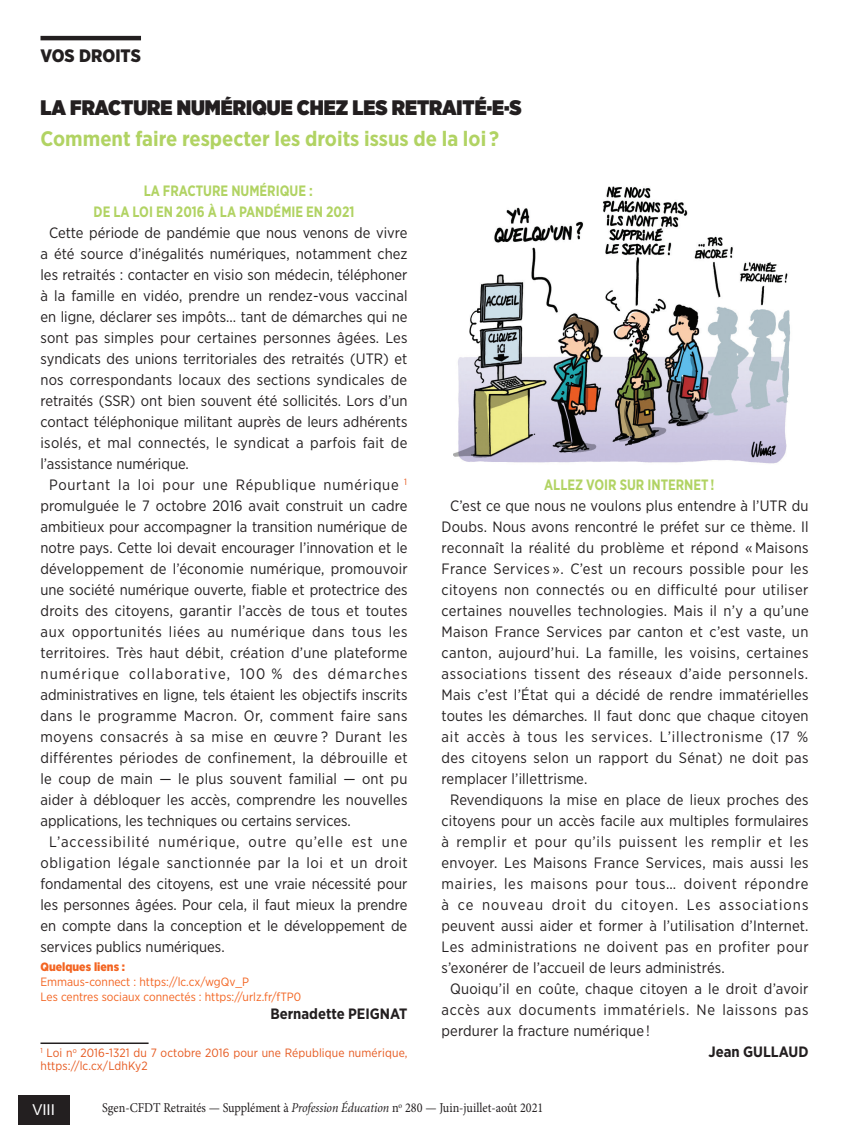
<style>
.page{position:relative;width:848px;height:1148px;background:#fff}
.page>*{position:absolute;margin:0;border:0;box-sizing:border-box;transform-origin:0 0}
.t1{font:700 21px "Gotham Narrow";color:#b1d363}
.t2{font:900 21px "Gotham Narrow";color:#231f20}
.t3{font:900 18px "Gotham Narrow";color:#231f20}
.t4{font:15px "Gotham Narrow";letter-spacing:.01em;color:#231f20}
.t5{font:15px "Gotham Narrow";letter-spacing:.05em;color:#231f20}
.t6{font:15px "Gotham Narrow";letter-spacing:.04em;color:#231f20}
.t7{font:15px "Gotham Narrow";letter-spacing:.03em;color:#231f20}
.t8{font:15px "Gotham Narrow";letter-spacing:.045em;color:#231f20}
.t9{font:15px "Gotham Narrow";letter-spacing:.065em;color:#231f20}
.t10{font:700 15px/21px "Gotham Narrow";color:#b1d363;text-align:center;scale:.9 1}
.t11{font:15px "Gotham Narrow";letter-spacing:.035em;color:#231f20}
.t12{font:15px "Gotham Narrow";letter-spacing:.075em;color:#231f20}
.t13{font:700 15px "Gotham Narrow";color:#231f20}
.t14{font:15px "Arial";color:#fff}
.t15{font:13.5px "Minion Pro";color:#231f20;scale:.9 1}
.t16{font:12px/15px "Gotham Narrow";color:#f36421}
.t17{font:12px/13.5px "Gotham Narrow";letter-spacing:.01em;color:#e6591f}
.t18{font:900 12px "Gotham Narrow";color:#f36421}
.s1{font-family:"Minion";font-style:italic}
</style>
<div class="page">
<div style="left:18px;top:1094px;width:51px;height:30px;background:#231f20"></div>
<hr style="left:40px;top:36px;width:101px;height:4px;background:#231f20">
<hr style="left:40px;top:1042px;width:108px;height:2px;background:#231f20">
<img style="left:453px;top:186px;width:338px;height:278px">
<p class="t3" style="left:40px;top:43px;width:102px">VOS DROITS</p>
<h1 class="t2" style="left:40px;top:93px;width:483px">LA FRACTURE NUMÉRIQUE CHEZ LES RETRAITÉ·E·S</h1>
<h1 class="t1" style="left:40px;top:125px;width:460px">Comment faire respecter les droits issus de la loi ?</h1>
<p class="t10" style="left:94px;top:180px;width:291px">LA FRACTURE NUMÉRIQUE :<br>DE LA LOI EN 2016 À LA PANDÉMIE EN 2021</p>
<p class="t4" style="left:49px;top:223px;width:360px">Cette période de pandémie que nous venons de vivre</p>
<p class="t4" style="left:40px;top:244px;width:368px">a été source d’inégalités numériques, notamment chez</p>
<p class="t4" style="left:40px;top:265px;width:368px">les retraités : contacter en visio son médecin, téléphoner</p>
<p class="t4" style="left:40px;top:286px;width:368px">à la famille en vidéo, prendre un rendez-vous vaccinal</p>
<p class="t4" style="left:40px;top:307px;width:368px">en ligne, déclarer ses impôts… tant de démarches qui ne</p>
<p class="t4" style="left:40px;top:328px;width:368px">sont pas simples pour certaines personnes âgées. Les</p>
<p class="t4" style="left:40px;top:349px;width:368px">syndicats des unions territoriales des retraités (UTR) et</p>
<p class="t4" style="left:40px;top:370px;width:368px">nos correspondants locaux des sections syndicales de</p>
<p class="t4" style="left:40px;top:391px;width:368px">retraités (SSR) ont bien souvent été sollicités. Lors d’un</p>
<p class="t4" style="left:40px;top:412px;width:368px">contact téléphonique militant auprès de leurs adhérents</p>
<p class="t4" style="left:40px;top:433px;width:368px">isolés, et mal connectés, le syndicat a parfois fait de</p>
<p class="t4" style="left:40px;top:454px;width:150px">l’assistance numérique.</p>
<p class="t5" style="left:49px;top:475px;width:359px">Pourtant la loi pour une République numérique <sup>1</sup></p>
<p class="t4" style="left:40px;top:496px;width:368px">promulguée le 7 octobre 2016 avait construit un cadre</p>
<p class="t4" style="left:40px;top:517px;width:368px">ambitieux pour accompagner la transition numérique de</p>
<p class="t4" style="left:40px;top:538px;width:368px">notre pays. Cette loi devait encourager l’innovation et le</p>
<p class="t4" style="left:40px;top:559px;width:368px">développement de l’économie numérique, promouvoir</p>
<p class="t4" style="left:40px;top:580px;width:368px">une société numérique ouverte, fiable et protectrice des</p>
<p class="t4" style="left:40px;top:601px;width:368px">droits des citoyens, garantir l’accès de tous et toutes</p>
<p class="t6" style="left:40px;top:622px;width:368px">aux opportunités liées au numérique dans tous les</p>
<p class="t4" style="left:40px;top:643px;width:368px">territoires. Très haut débit, création d’une plateforme</p>
<p class="t12" style="left:40px;top:664px;width:368px">numérique collaborative, 100 % des démarches</p>
<p class="t4" style="left:40px;top:685px;width:368px">administratives en ligne, tels étaient les objectifs inscrits</p>
<p class="t7" style="left:40px;top:706px;width:368px">dans le programme Macron. Or, comment faire sans</p>
<p class="t6" style="left:40px;top:727px;width:368px">moyens consacrés à sa mise en œuvre ? Durant les</p>
<p class="t4" style="left:40px;top:748px;width:368px">différentes périodes de confinement, la débrouille et</p>
<p class="t4" style="left:40px;top:769px;width:368px">le coup de main — le plus souvent familial — ont pu</p>
<p class="t4" style="left:40px;top:790px;width:368px">aider à débloquer les accès, comprendre les nouvelles</p>
<p class="t4" style="left:40px;top:811px;width:312px">applications, les techniques ou certains services.</p>
<p class="t9" style="left:49px;top:832px;width:360px">L’accessibilité numérique, outre qu’elle est une</p>
<p class="t6" style="left:40px;top:853px;width:368px">obligation légale sanctionnée par la loi et un droit</p>
<p class="t4" style="left:40px;top:874px;width:368px">fondamental des citoyens, est une vraie nécessité pour</p>
<p class="t4" style="left:40px;top:895px;width:368px">les personnes âgées. Pour cela, il faut mieux la prendre</p>
<p class="t4" style="left:40px;top:916px;width:368px">en compte dans la conception et le développement de</p>
<p class="t4" style="left:40px;top:937px;width:186px">services publics numériques.</p>
<p class="t18" style="left:40px;top:959px;width:86px">Quelques liens :</p>
<p class="t16" style="left:40px;top:974px;width:262px">Emmaus-connect : https://lc.cx/wgQv_P<br>Les centres sociaux connectés : https://urlz.fr/fTP0</p>
<p class="t13" style="left:270px;top:1004px;width:139px">Bernadette PEIGNAT</p>
<p class="t17" style="left:40px;top:1045px;width:368px"><sup>1</sup> Loi n<sup>o</sup> 2016-1321 du 7 octobre 2016 pour une République numérique, https://lc.cx/LdhKy2</p>
<p class="t10" style="left:544px;top:474px;width:191px">ALLEZ VOIR SUR INTERNET !</p>
<p class="t4" style="left:450px;top:496px;width:360px">C’est ce que nous ne voulons plus entendre à l’UTR du</p>
<p class="t4" style="left:441px;top:517px;width:368px">Doubs. Nous avons rencontré le préfet sur ce thème. Il</p>
<p class="t4" style="left:441px;top:538px;width:368px">reconnaît la réalité du problème et répond « Maisons</p>
<p class="t4" style="left:441px;top:559px;width:368px">France Services ». C’est un recours possible pour les</p>
<p class="t4" style="left:441px;top:580px;width:368px">citoyens non connectés ou en difficulté pour utiliser</p>
<p class="t4" style="left:441px;top:601px;width:368px">certaines nouvelles technologies. Mais il n’y a qu’une</p>
<p class="t4" style="left:441px;top:622px;width:368px">Maison France Services par canton et c’est vaste, un</p>
<p class="t7" style="left:441px;top:643px;width:368px">canton, aujourd’hui. La famille, les voisins, certaines</p>
<p class="t8" style="left:441px;top:664px;width:368px">associations tissent des réseaux d’aide personnels.</p>
<p class="t4" style="left:441px;top:685px;width:368px">Mais c’est l’État qui a décidé de rendre immatérielles</p>
<p class="t4" style="left:441px;top:706px;width:368px">toutes les démarches. Il faut donc que chaque citoyen</p>
<p class="t5" style="left:441px;top:727px;width:368px">ait accès à tous les services. L’illectronisme (17 %</p>
<p class="t4" style="left:441px;top:748px;width:368px">des citoyens selon un rapport du Sénat) ne doit pas</p>
<p class="t4" style="left:441px;top:769px;width:147px">remplacer l’illettrisme.</p>
<p class="t4" style="left:450px;top:790px;width:360px">Revendiquons la mise en place de lieux proches des</p>
<p class="t4" style="left:441px;top:811px;width:368px">citoyens pour un accès facile aux multiples formulaires</p>
<p class="t5" style="left:441px;top:832px;width:368px">à remplir et pour qu’ils puissent les remplir et les</p>
<p class="t4" style="left:441px;top:853px;width:368px">envoyer. Les Maisons France Services, mais aussi les</p>
<p class="t5" style="left:441px;top:874px;width:368px">mairies, les maisons pour tous… doivent répondre</p>
<p class="t9" style="left:441px;top:895px;width:368px">à ce nouveau droit du citoyen. Les associations</p>
<p class="t4" style="left:441px;top:916px;width:368px">peuvent aussi aider et former à l’utilisation d’Internet.</p>
<p class="t11" style="left:441px;top:937px;width:368px">Les administrations ne doivent pas en profiter pour</p>
<p class="t4" style="left:441px;top:958px;width:285px">s’exonérer de l’accueil de leurs administrés.</p>
<p class="t4" style="left:450px;top:979px;width:360px">Quoiqu’il en coûte, chaque citoyen a le droit d’avoir</p>
<p class="t8" style="left:441px;top:1000px;width:368px">accès aux documents immatériels. Ne laissons pas</p>
<p class="t4" style="left:441px;top:1021px;width:210px">perdurer la fracture numérique !</p>
<p class="t13" style="left:708px;top:1042px;width:102px">Jean GULLAUD</p>
<p class="t14" style="left:32px;top:1099px;width:24px">VIII</p>
<p class="t15" style="left:102px;top:1098px;width:491px">Sgen-CFDT Retraités — Supplément à <span class="s1">Profession Éducation</span> n<sup>o</sup> 280 — Juin-juillet-août 2021</p>
</div>
